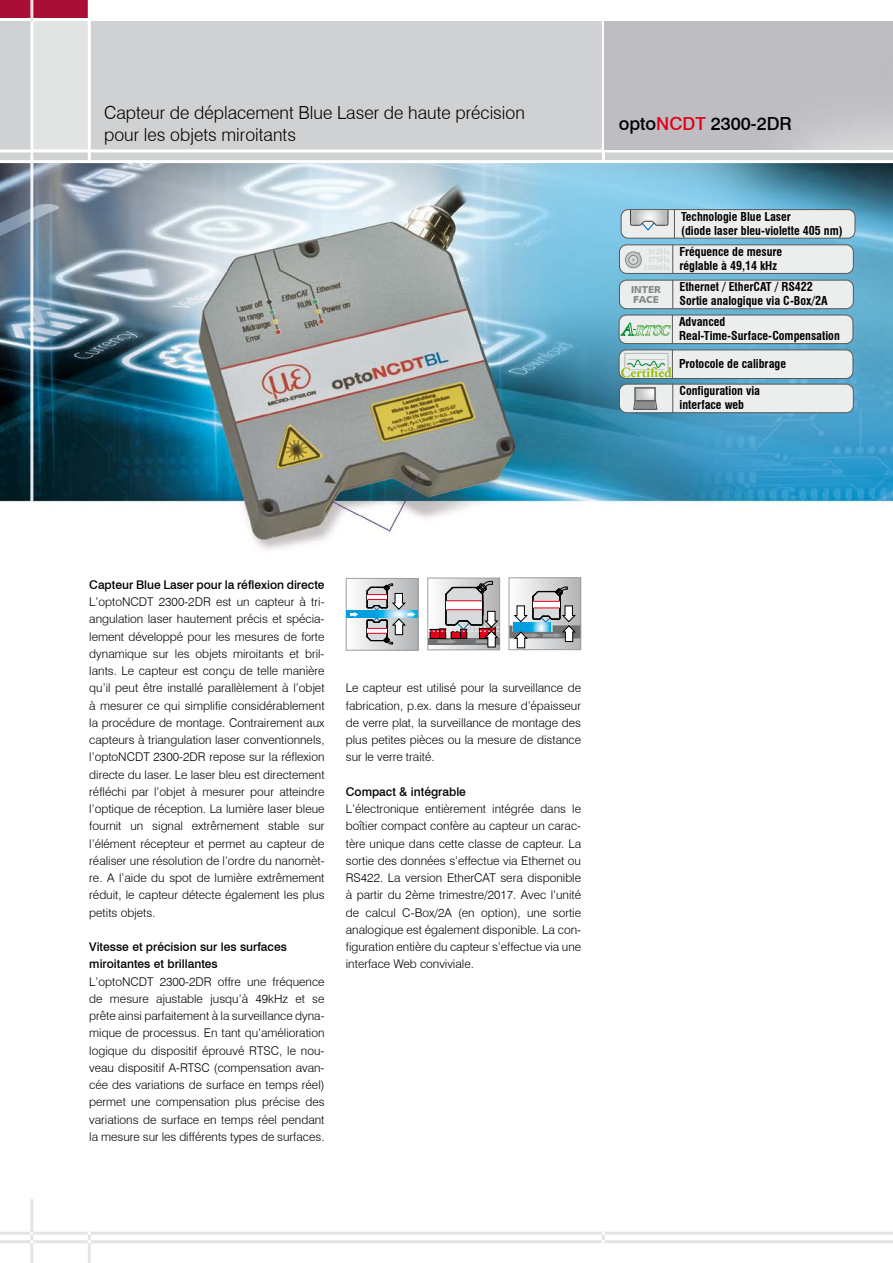
<style>
.page{position:relative;width:893px;height:1263px;background:#fff}
.page>*{position:absolute;margin:0;border:0;box-sizing:border-box;transform-origin:0 0}
.t1{font:300 18px/21.6px "Swiss 721 BT";color:#000}
.t2{font:500 18px "Swiss 721 BT";color:#000}
.t3{font:300 12px/17.2px "Swiss 721 BT";color:#000;text-align:justify}
.t4{font:700 condensed 12px/14.1px "Swiss 721 BT";color:#000}
.t5{font:500 12px/17.2px "Swiss 721 BT";color:#000}
.t6{font:10.05px/10.5px "Humanist 531 BT Black A";color:#87888a}
.t7{font:8.1px/8.1px "Adobe Garamond Pro";color:#c6c7c8;text-align:center}
.s1{color:#e2001a}
</style>
<div class="page">
<img style="left:0;top:163px;width:893px;height:387px">
<div style="left:0;top:21px;width:893px;height:141px;background:linear-gradient(to right,#d5d7d6,#c1c0c5)"></div>
<div style="left:32px;top:21px;width:57px;height:130px;background:#e2e3e3"></div>
<div style="left:0;top:0;width:89px;height:18px;background:#a90f36"></div>
<hr style="left:88px;top:0;width:3px;height:163px;background:#fff">
<hr style="left:602px;top:17px;width:3px;height:145px;background:#fff">
<hr style="left:0;top:149px;width:893px;height:3px;background:#fff">
<hr style="left:0;top:160px;width:893px;height:3px;background:#fff">
<hr style="left:0;top:1240px;width:893px;height:3px;background:#e3e4e4">
<hr style="left:30px;top:0;width:3px;height:506px;background:#e3e4e4">
<hr style="left:0;top:1232px;width:893px;height:3px;background:#e3e4e4">
<hr style="left:30px;top:1199px;width:3px;height:64px;background:#e3e4e4">
<hr style="left:88px;top:1232px;width:3px;height:31px;background:#e3e4e4">
<svg style="left:602px;top:1232px;width:3px;height:11px"></svg>
<div style="left:619px;top:280px;width:234px;height:29px;background:#eceded;border-radius:7px"></div>
<div style="left:619px;top:280px;width:235px;height:29px;border:1px solid #58585a;border-radius:7px"></div>
<svg style="left:672px;top:280px;width:1px;height:29px"></svg>
<div style="left:619px;top:245px;width:234px;height:28px;background:#eceded;border-radius:7px"></div>
<div style="left:619px;top:244px;width:235px;height:30px;border:1px solid #58585a;border-radius:7px"></div>
<svg style="left:672px;top:245px;width:1px;height:29px"></svg>
<svg style="left:625px;top:251px;width:17px;height:18px"></svg>
<div style="left:619px;top:350px;width:234px;height:28px;background:#eceded;border-radius:7px"></div>
<div style="left:619px;top:350px;width:234px;height:29px;border:1px solid #58585a;border-radius:7px"></div>
<div style="left:619px;top:315px;width:234px;height:29px;background:#eceded;border-radius:7px"></div>
<div style="left:619px;top:315px;width:234px;height:29px;border:1px solid #58585a;border-radius:7px"></div>
<svg style="left:621px;top:315px;width:52px;height:29px"></svg>
<div style="left:619px;top:384px;width:234px;height:29px;background:#eceded;border-radius:7px"></div>
<div style="left:619px;top:384px;width:235px;height:29px;border:1px solid #58585a;border-radius:7px"></div>
<svg style="left:621px;top:350px;width:52px;height:63px"></svg>
<div style="left:621px;top:210px;width:234px;height:28px;background:#eceded;border-radius:7px"></div>
<div style="left:621px;top:209px;width:234px;height:30px;border:1px solid #58585a;border-radius:7px"></div>
<svg style="left:630px;top:209px;width:45px;height:29px"></svg>
<svg style="left:357px;top:580px;width:59px;height:68px"></svg>
<div style="left:346px;top:578px;width:72px;height:72px;border:1px solid #9c9e9f"></div>
<svg style="left:347px;top:610px;width:71px;height:8px"></svg>
<div style="left:509px;top:578px;width:72px;height:72px;background:linear-gradient(to right,#fff,#afb0b2)"></div>
<div style="left:509px;top:577px;width:72px;height:73px;border:1px solid #9c9e9f"></div>
<svg style="left:350px;top:612px;width:8px;height:5px"></svg>
<svg style="left:367px;top:584px;width:49px;height:61px;background:#a9b1b8"></svg>
<div style="left:427px;top:578px;width:73px;height:72px;border:1px solid #9c9e9f"></div>
<svg style="left:428px;top:581px;width:71px;height:67px"></svg>
<div style="left:446px;top:601px;width:36px;height:9px;background:#fff"></div>
<hr style="left:446px;top:600px;width:36px;height:1px;background:#e2001a">
<hr style="left:446px;top:609px;width:36px;height:1px;background:#e2001a">
<svg style="left:509px;top:587px;width:71px;height:61px"></svg>
<h1 class="t1" style="left:104px;top:102px;width:422px">Capteur de déplacement Blue Laser de haute précision pour les objets miroitants</h1>
<h1 class="t2" style="left:619px;top:113px;width:175px">opto<span class="s1">NCDT</span> 2300-2DR</h1>
<p class="t7" style="left:644px;top:247px;width:27px">312Hz<br>375Hz<br>1000Hz</p>
<p class="t4" style="left:681px;top:209px;width:163px">Technologie Blue Laser<br>(diode laser bleu-violette 405 nm)</p>
<p class="t4" style="left:679px;top:245px;width:104px">Fréquence de mesure réglable à 49,14 kHz</p>
<p class="t6" style="left:631px;top:284px;width:31px">INTER<br>FACE</p>
<p class="t4" style="left:679px;top:280px;width:150px">Ethernet / EtherCAT / RS422<br>Sortie analogique via C-Box/2A</p>
<p class="t4" style="left:679px;top:315px;width:162px">Advanced<br>Real-Time-Surface-Compensation</p>
<p class="t4" style="left:679px;top:357px;width:109px">Protocole de calibrage</p>
<p class="t5" style="left:89px;top:576px;width:237px">Capteur Blue Laser pour la réflexion directe</p>
<p class="t3" style="left:89px;top:593px;width:237px">L’optoNCDT 2300-2DR est un capteur à tri&shy;angulation laser hautement précis et spécia&shy;lement développé pour les mesures de forte dynamique sur les objets miroitants et bril&shy;lants. Le capteur est conçu de telle manière qu’il peut être installé parallèlement à l’objet à mesurer ce qui simplifie considérablement la procédure de montage. Contrairement aux capteurs à triangulation laser conventionnels, l’optoNCDT 2300-2DR repose sur la réflexion directe du laser. Le laser bleu est directement réfléchi par l’objet à mesurer pour atteindre l’optique de réception. La lumière laser bleue fournit un signal extrêmement stable sur l’élément récepteur et permet au capteur de réaliser une résolution de l’ordre du nanomèt&shy;re. A l’aide du spot de lumière extrêmement réduit, le capteur détecte également les plus petits objets.</p>
<p class="t5" style="left:89px;top:938px;width:199px">Vitesse et précision sur les surfaces miroitantes et brillantes</p>
<p class="t3" style="left:89px;top:973px;width:237px">L’optoNCDT 2300-2DR offre une fréquence de mesure ajustable jusqu’à 49kHz et se prête ainsi parfaitement à la surveillance dyna&shy;mique de processus. En tant qu’amélioration logique du dispositif éprouvé RTSC, le nou&shy;veau dispositif A-RTSC (compensation avan&shy;cée des variations de surface en temps réel) permet une compensation plus précise des variations de surface en temps réel pendant la mesure sur les différents types de surfaces.</p>
<p class="t3" style="left:346px;top:679px;width:237px">Le capteur est utilisé pour la surveillance de fabrication, p.ex. dans la mesure d’épaisseur de verre plat, la surveillance de montage des plus petites pièces ou la mesure de distance sur le verre traité.</p>
<p class="t5" style="left:346px;top:783px;width:122px">Compact &amp; intégrable</p>
<p class="t3" style="left:346px;top:800px;width:237px">L’électronique entièrement intégrée dans le boîtier compact confère au capteur un carac&shy;tère unique dans cette classe de capteur. La sortie des données s’effectue via Ethernet ou RS422. La version EtherCAT sera disponible à partir du 2ème trimestre/2017. Avec l’unité de calcul C-Box/2A (en option), une sortie analogique est également disponible. La con&shy;figuration entière du capteur s’effectue via une interface Web conviviale.</p>
<p class="t4" style="left:679px;top:384px;width:82px">Configuration via interface web</p>
</div>
